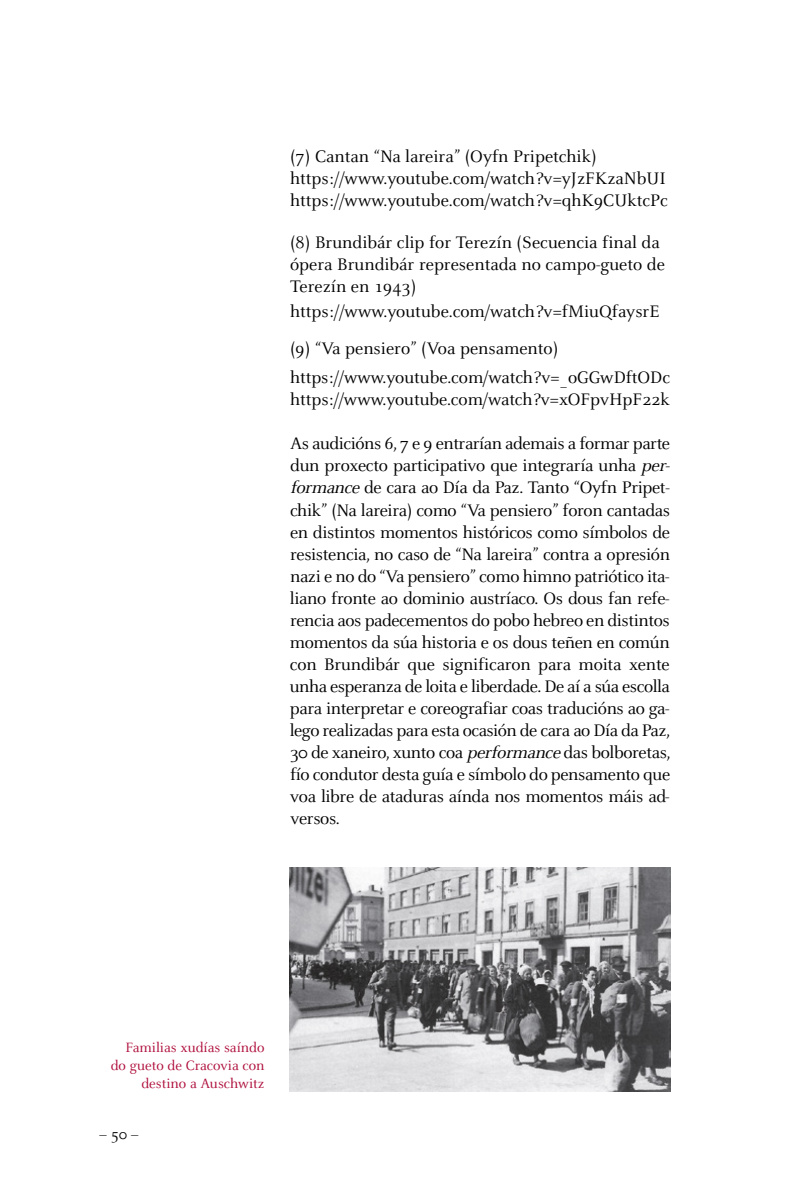
<style>
.page{position:relative;width:794px;height:1191px;background:#fff}
.page>*{position:absolute;margin:0;border:0;box-sizing:border-box;transform-origin:0 0}
.t1{font:18.38px/22.1px "Celeste";letter-spacing:-.02em;color:#000}
.t2{font:18.38px/22.1px "Celeste";color:#000}
.t3{font:15.75px "Celeste";color:#000}
.t4{font:14.88px/17.8px "Celeste";color:#ae0c3a;text-align:right}
.s1{font-style:italic}
</style>
<div class="page">
<img style="left:289px;top:867px;width:381px;height:224px">
<p class="t2" style="left:290px;top:146px;width:379px">(7) Cantan “Na lareira” (Oyfn Pripetchik) https://www.youtube.com/watch?v=yJzFKzaNbUI https://www.youtube.com/watch?v=qhK9CUktcPc</p>
<p class="t2" style="left:290px;top:232px;width:376px">(8) Brundibár clip for Terezín (Secuencia final da ópera Brundibár representada no campo-gueto de<br>Terezín en 1943)</p>
<p class="t2" style="left:290px;top:293px;width:371px;line-height:36.9px">https://www.youtube.com/watch?v=fMiuQfaysrE (9) “Va pensiero” (Voa pensamento)</p>
<p class="t1" style="left:290px;top:367px;width:381px">https://www.youtube.com/watch?v=_oGGwDftODc https://www.youtube.com/watch?v=xOFpvHpF22k</p>
<p class="t1" style="left:290px;top:433px;width:385px">As audicións 6, 7 e 9 entrarían ademais a formar parte dun proxecto participativo que integraría unha <span class="s1">per&shy;formance</span>de cara ao Día da Paz. Tanto “Oyfn Pripet&shy;chik” (Na lareira) como “Va pensiero” foron cantadas en distintos momentos históricos como símbolos de resistencia, no caso de “Na lareira” contra a opresión nazi e no do “Va pensiero” como himno patriótico ita&shy;liano fronte ao dominio austríaco. Os dous fan refe&shy;rencia aos padecementos do pobo hebreo en distintos momentos da súa historia e os dous teñen en común con Brundibár que significaron para moita xente unha esperanza de loita e liberdade. De aí a súa escolla para interpretar e coreografiar coas traducións ao ga&shy;lego realizadas para esta ocasión de cara ao Día da Paz, 30 de xaneiro, xunto coa <span class="s1">performance</span>das bolboretas, fío condutor desta guía e símbolo do pensamento que voa libre de ataduras aínda nos momentos máis ad&shy;versos.</p>
<p class="t4" style="left:111px;top:1039px;width:155px">Familias xudías saíndo do gueto de Cracovia con destino a Auschwitz</p>
<p class="t3" style="left:99px;top:1125px;width:41px">–50–</p>
</div>
